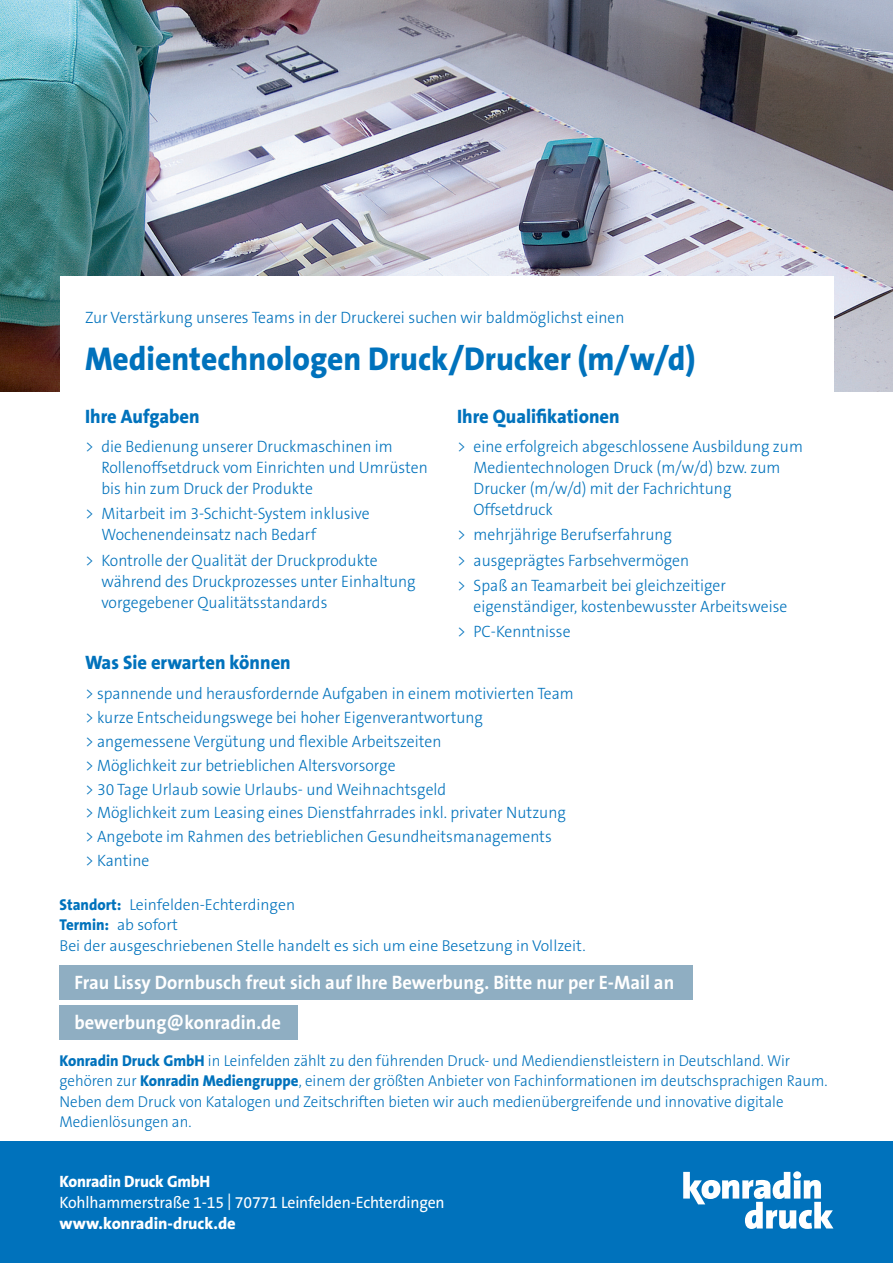
<style>
.page{position:relative;width:893px;height:1263px;background:#fff}
.page>*{position:absolute;margin:0;border:0;box-sizing:border-box;transform-origin:0 0}
.t1{font:800 33.15px "The Sans B8";color:#0072bc;scale:.95 1}
.t2{font:700 19.5px/40.3px "The Sans B7";color:#fff;scale:.95 1}
.t3{font:800 19.5px "The Sans B8";color:#0072bc;scale:.95 1}
.t4{font:300 16.5px/21px "The Sans B3";color:#0072bc;scale:.95 1}
.t5{font:16.5px "The Sans B5 Plain";letter-spacing:-.01em;color:#fff;scale:.96 1}
.t6{font:800 16.5px "The Sans B8";letter-spacing:-.01em;color:#fff}
.t7{font:800 16.5px "The Sans B8";letter-spacing:-.01em;color:#fff;scale:.96 1}
.t8{font:300 15.75px/20.2px "The Sans B3";color:#0072bc;scale:.95 1}
.t9{font:300 15.75px/20.2px "The Sans B3";color:#0072bc}
.s1{font-family:"The Sans B8";font-weight:800}
</style>
<div class="page">
<img style="left:0;top:0;width:893px;height:391px">
<div style="left:0;top:1142px;width:893px;height:121px;background:#0072bc"></div>
<svg style="left:683px;top:1171px;width:150px;height:58px"></svg>
<div style="left:60px;top:276px;width:773px;height:128px;background:#fff"></div>
<div style="left:60px;top:965px;width:633px;height:34px;background:#8faec2"></div>
<div style="left:60px;top:1006px;width:238px;height:34px;background:#8faec2"></div>
<p class="t4" style="left:85px;top:307px;width:569px">Zur Verstärkung unseres Teams in der Druckerei suchen wir baldmöglichst einen</p>
<h1 class="t1" style="left:85px;top:341px;width:644px">Medientechnologen Druck/Drucker (m/w/d)</h1>
<p class="t3" style="left:85px;top:406px;width:122px">Ihre Aufgaben</p>
<p class="t4" style="left:101px;top:437px;width:345px;text-indent:-16px">&gt; die Bedienung unserer Druckmaschinen im<br>Rollenoffsetdruck vom Einrichten und Umrüsten bis hin zum Druck der Produkte</p>
<p class="t4" style="left:101px;top:504px;width:284px;text-indent:-16px">&gt; Mitarbeit im 3-Schicht-System inklusive<br>Wochenendeinsatz nach Bedarf</p>
<p class="t4" style="left:101px;top:550px;width:332px;text-indent:-16px">&gt; Kontrolle der Qualität der Druckprodukte während des Druckprozesses unter Einhaltung vorgegebener Qualitätsstandards</p>
<p class="t3" style="left:457px;top:406px;width:173px">Ihre Qualifikationen</p>
<p class="t4" style="left:474px;top:437px;width:348px;text-indent:-16px">&gt; eine erfolgreich abgeschlossene Ausbildung zum Medientechnologen Druck (m/w/d) bzw. zum Drucker (m/w/d) mit der Fachrichtung Offsetdruck</p>
<p class="t4" style="left:457px;top:523px;width:284px;line-height:25.2px">&gt; mehrjährige Berufserfahrung<br>&gt; ausgeprägtes Farbsehvermögen<br>&gt; Spaß an Teamarbeit bei gleichzeitiger</p>
<p class="t4" style="left:457px;top:594px;width:349px;line-height:25.2px;text-indent:16px">eigenständiger, kostenbewusster Arbeitsweise &gt; PC-Kenntnisse</p>
<p class="t3" style="left:85px;top:652px;width:218px">Was Sie erwarten können</p>
<p class="t4" style="left:85px;top:681px;width:516px;line-height:24px">&gt; spannende und herausfordernde Aufgaben in einem motivierten Team &gt; kurze Entscheidungswege bei hoher Eigenverantwortung<br>&gt; angemessene Vergütung und flexible Arbeitszeiten<br>&gt; Möglichkeit zur betrieblichen Altersvorsorge<br>&gt; 30 Tage Urlaub sowie Urlaubs- und Weihnachtsgeld<br>&gt; Möglichkeit zum Leasing eines Dienstfahrrades inkl. privater Nutzung &gt; Angebote im Rahmen des betrieblichen Gesundheitsmanagements<br>&gt; Kantine</p>
<p class="t9" style="left:60px;top:895px;width:528px"><span class="s1">Standort:</span> Leinfelden-Echterdingen<br><span class="s1">Termin:</span> ab sofort<br>Bei der ausgeschriebenen Stelle handelt es sich um eine Besetzung in Vollzeit.</p>
<p class="t2" style="left:74px;top:963px;width:633px">Frau Lissy Dornbusch freut sich auf Ihre Bewerbung. Bitte nur per E-Mail an bewerbung@konradin.de</p>
<p class="t8" style="left:60px;top:1051px;width:810px"><span class="s1">Konradin Druck GmbH</span> in Leinfelden zählt zu den führenden Druck- und Mediendienstleistern in Deutschland. Wir gehören zur <span class="s1">Konradin Mediengruppe</span>, einem der größten Anbieter von Fachinformationen im deutschsprachigen Raum.<br>Neben dem Druck von Katalogen und Zeitschriften bieten wir auch medienübergreifende und innovative digitale Medienlösungen an.</p>
<p class="t7" style="left:60px;top:1172px;width:159px">Konradin Druck GmbH</p>
<p class="t5" style="left:60px;top:1193px;width:403px">Kohlhammerstraße 1-15 | 70771 Leinfelden-Echterdingen</p>
<p class="t6" style="left:60px;top:1214px;width:178px">www.konradin-druck.de</p>
</div>
